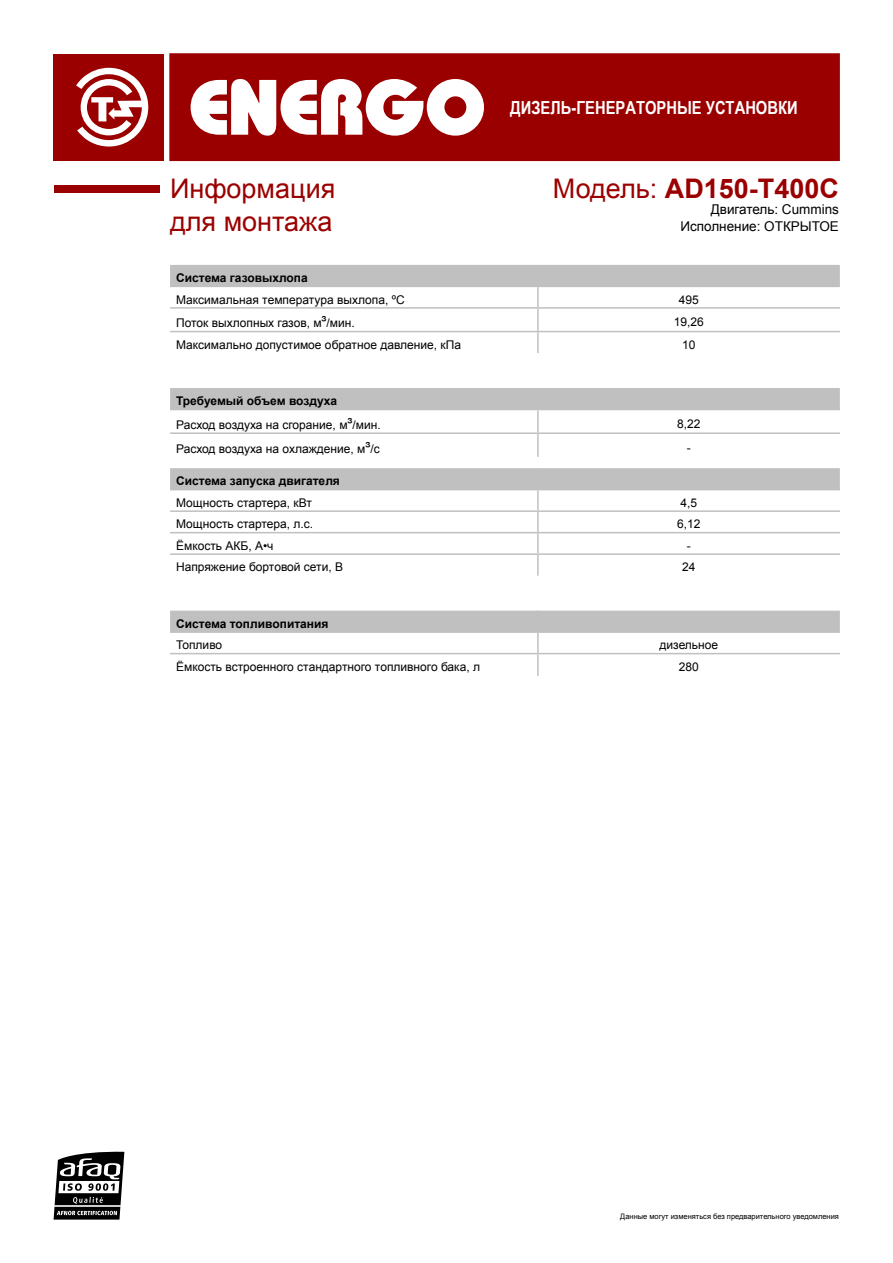
<style>
.page{position:relative;width:893px;height:1263px;background:#fff}
.page>*{position:absolute;margin:0;border:0;box-sizing:border-box;transform-origin:0 0}
.t1{font:27px/32.4px "Arial";color:#9b0000}
.t2{font:700 27px "Arial";color:#9b0000}
.t3{font:700 18px "Arial Narrow";color:#fff}
.t4{font:13.5px/16.2px "Arial";color:#000;text-align:right}
.t5{font:12px/23.7px "Arial";color:#000}
.t6{font:700 12px "Arial";color:#000}
.t7{font:7.5px "Arial";color:#000}
.s1{font-weight:400}
.s2{font-size:15px}
.s3{font-weight:700}
</style>
<div class="page">
<div style="left:54px;top:54px;width:110px;height:106px;background:#9b0000"></div>
<svg style="left:76px;top:68px;width:72px;height:79px"></svg>
<div style="left:169px;top:53px;width:671px;height:108px;background:#9b0000;border:2px solid #9b0000"></div>
<svg style="left:191px;top:79px;width:293px;height:57px"></svg>
<svg style="left:54px;top:1151px;width:70px;height:68px"></svg>
<hr style="left:55px;top:1205px;width:65px;height:1px;background:#fff">
<div style="left:54px;top:186px;width:106px;height:7px;background:#9b0000"></div>
<div style="left:170px;top:265px;width:670px;height:21px;background:#c0c0c0"></div>
<hr style="left:537px;top:265px;width:2px;height:21px;background:#c0c0c0">
<hr style="left:170px;top:286px;width:368px;height:1px;background:#c0c0c0">
<hr style="left:538px;top:286px;width:302px;height:1px;background:#c0c0c0">
<hr style="left:537px;top:287px;width:2px;height:20px;background:#c0c0c0">
<hr style="left:170px;top:307px;width:368px;height:2px;background:#c0c0c0">
<hr style="left:538px;top:307px;width:302px;height:2px;background:#c0c0c0">
<hr style="left:537px;top:309px;width:2px;height:22px;background:#c0c0c0">
<hr style="left:170px;top:331px;width:368px;height:1px;background:#c0c0c0">
<hr style="left:538px;top:331px;width:302px;height:1px;background:#c0c0c0">
<hr style="left:537px;top:332px;width:2px;height:21px;background:#c0c0c0">
<div style="left:170px;top:388px;width:670px;height:21px;background:#c0c0c0"></div>
<hr style="left:537px;top:388px;width:2px;height:21px;background:#c0c0c0">
<hr style="left:170px;top:409px;width:368px;height:1px;background:#c0c0c0">
<hr style="left:538px;top:409px;width:302px;height:1px;background:#c0c0c0">
<hr style="left:537px;top:410px;width:2px;height:22px;background:#c0c0c0">
<hr style="left:170px;top:432px;width:368px;height:2px;background:#c0c0c0">
<hr style="left:538px;top:432px;width:302px;height:2px;background:#c0c0c0">
<hr style="left:537px;top:434px;width:2px;height:23px;background:#c0c0c0">
<div style="left:170px;top:468px;width:670px;height:21px;background:#c0c0c0"></div>
<hr style="left:537px;top:468px;width:2px;height:21px;background:#c0c0c0">
<hr style="left:170px;top:489px;width:368px;height:1px;background:#c0c0c0">
<hr style="left:538px;top:489px;width:302px;height:1px;background:#c0c0c0">
<hr style="left:537px;top:490px;width:2px;height:20px;background:#c0c0c0">
<hr style="left:170px;top:510px;width:368px;height:2px;background:#c0c0c0">
<hr style="left:538px;top:510px;width:302px;height:2px;background:#c0c0c0">
<hr style="left:537px;top:512px;width:2px;height:20px;background:#c0c0c0">
<hr style="left:170px;top:532px;width:368px;height:1px;background:#c0c0c0">
<hr style="left:538px;top:532px;width:302px;height:1px;background:#c0c0c0">
<hr style="left:537px;top:533px;width:2px;height:20px;background:#c0c0c0">
<hr style="left:170px;top:553px;width:368px;height:2px;background:#c0c0c0">
<hr style="left:538px;top:553px;width:302px;height:2px;background:#c0c0c0">
<hr style="left:537px;top:555px;width:2px;height:21px;background:#c0c0c0">
<div style="left:170px;top:611px;width:670px;height:20px;background:#c0c0c0"></div>
<hr style="left:537px;top:611px;width:2px;height:20px;background:#c0c0c0">
<hr style="left:170px;top:631px;width:368px;height:2px;background:#c0c0c0">
<hr style="left:538px;top:631px;width:302px;height:2px;background:#c0c0c0">
<hr style="left:537px;top:633px;width:2px;height:20px;background:#c0c0c0">
<hr style="left:170px;top:653px;width:368px;height:1px;background:#c0c0c0">
<hr style="left:538px;top:653px;width:302px;height:1px;background:#c0c0c0">
<hr style="left:537px;top:654px;width:2px;height:22px;background:#c0c0c0">
<h2 class="t3" style="left:510px;top:94px;width:289px">ДИЗЕЛЬ-ГЕНЕРАТОРНЫЕ УСТАНОВКИ</h2>
<h1 class="t2" style="left:553px;top:170px;width:287px"><span class="s1">Модель:</span> AD150-T400C</h1>
<p class="t4" style="left:680px;top:202px;width:160px">Двигатель: Cummins<br>Исполнение: ОТКРЫТОЕ</p>
<h1 class="t1" style="left:170px;top:172px;width:167px">Информация для монтажа</h1>
<p class="t6" style="left:176px;top:269px;width:133px">Система газовыхлопа</p>
<p class="t5" style="left:176px;top:287px;width:230px">Максимальная температура выхлопа, ºC</p>
<p class="t5" style="left:679px;top:287px;width:22px">495</p>
<p class="t5" style="left:176px;top:311px;width:180px">Поток выхлопных газов, м<span class="s2">³</span>/мин.</p>
<p class="t5" style="left:674px;top:310px;width:32px">19,26</p>
<p class="t5" style="left:176px;top:333px;width:286px">Максимально допустимое обратное давление, кПа</p>
<p class="t5" style="left:682px;top:333px;width:15px">10</p>
<p class="t5" style="left:176px;top:389px;width:206px"><span class="s3">Требуемый объем воздуха<br></span>Расход воздуха на сгорание, м<span class="s2">³</span>/мин.</p>
<p class="t5" style="left:677px;top:412px;width:25px">8,22</p>
<p class="t5" style="left:176px;top:436px;width:205px">Расход воздуха на охлаждение, м<span class="s2">³</span>/с</p>
<p class="t5" style="left:687px;top:435px;width:5px">-</p>
<p class="t6" style="left:176px;top:473px;width:165px">Система запуска двигателя</p>
<p class="t5" style="left:176px;top:491px;width:137px">Мощность стартера, кВт</p>
<p class="t5" style="left:680px;top:491px;width:18px">4,5</p>
<p class="t5" style="left:176px;top:512px;width:139px">Мощность стартера, л.с.</p>
<p class="t5" style="left:677px;top:512px;width:25px">6,12</p>
<p class="t5" style="left:176px;top:534px;width:99px">Ёмкость АКБ, А•ч</p>
<p class="t5" style="left:687px;top:534px;width:5px">-</p>
<p class="t5" style="left:176px;top:555px;width:169px">Напряжение бортовой сети, В</p>
<p class="t5" style="left:682px;top:555px;width:15px">24</p>
<p class="t6" style="left:176px;top:615px;width:154px">Система топливопитания</p>
<p class="t5" style="left:176px;top:633px;width:48px">Топливо</p>
<p class="t5" style="left:660px;top:633px;width:60px">дизельное</p>
<p class="t5" style="left:176px;top:655px;width:306px">Ёмкость встроенного стандартного топливного бака, л</p>
<p class="t5" style="left:679px;top:655px;width:22px">280</p>
<p class="t7" style="left:620px;top:1211px;width:220px">Данные могут изменяться без предварительного уведомления</p>
</div>
